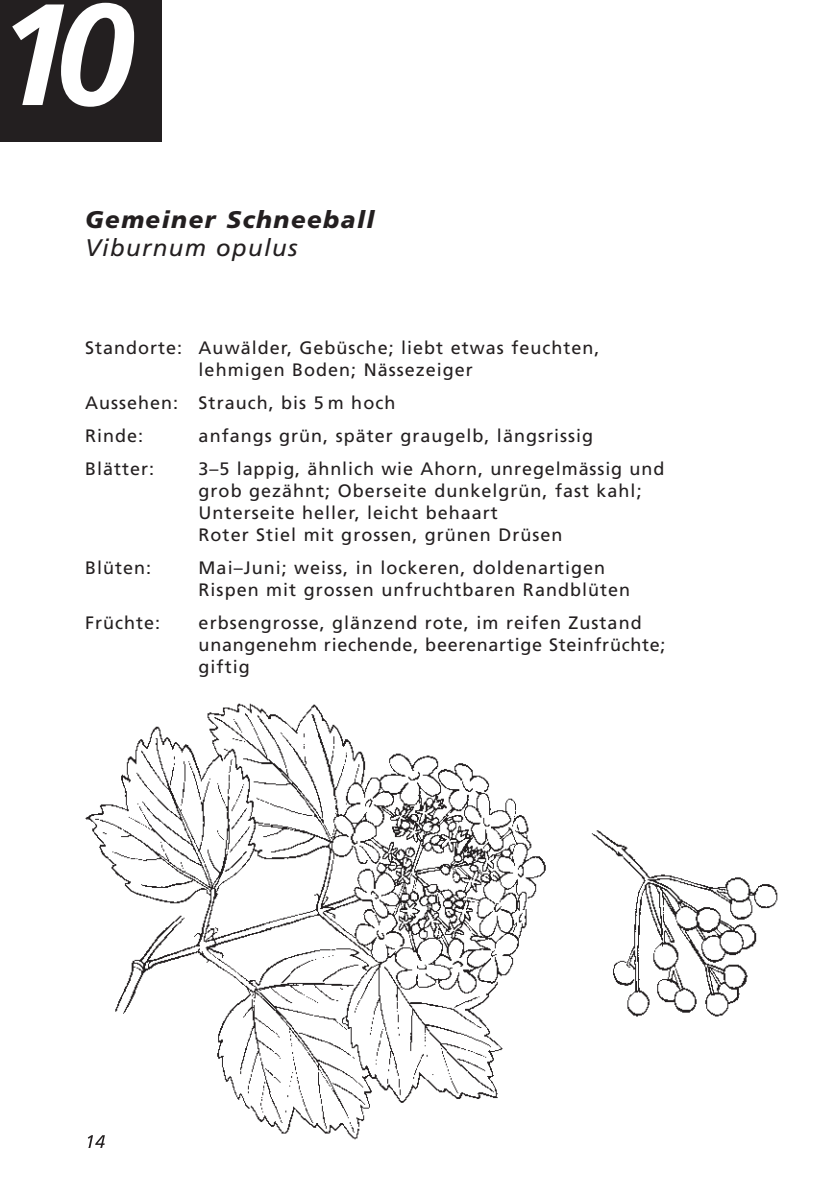
<style>
.page{position:relative;width:840px;height:1191px;background:#fff}
.page>*{position:absolute;margin:0;border:0;box-sizing:border-box;transform-origin:0 0}
.t1{font:italic 700 144px "Frutiger";color:#fff}
.t2{font:italic 900 24px "Frutiger";letter-spacing:.06em;color:#231f20}
.t3{font:italic 24px "Frutiger";letter-spacing:.055em;color:#231f20}
.t4{font:18px/22px "Frutiger";letter-spacing:.055em;color:#231f20}
</style>
<div class="page">
<div style="left:0;top:0;width:162px;height:142px;background:#231f20"></div>
<img style="left:85px;top:703px;width:693px;height:437px">
<img style="left:88px;top:1135px;width:17px;height:11px">
<h1 class="t1" style="left:-6px;top:-3px;width:142px">10</h1>
<h2 class="t2" style="left:85px;top:210px;width:291px">Gemeiner Schneeball</h2>
<h2 class="t3" style="left:85px;top:238px;width:214px">Viburnum opulus</h2>
<p class="t4" style="left:198px;top:338px;width:402px;text-indent:-113px">Standorte: Auwälder, Gebüsche; liebt etwas feuchten, lehmigen Boden; Nässezeiger</p>
<p class="t4" style="left:85px;top:387px;width:311px;line-height:33px">Aussehen: Strauch, bis 5 m hoch<br>Rinde:</p>
<p class="t4" style="left:198px;top:426px;width:396px">anfangs grün, später graugelb, längsrissig</p>
<p class="t4" style="left:85px;top:459px;width:71px">Blätter:</p>
<p class="t4" style="left:198px;top:459px;width:467px">3–5 lappig, ähnlich wie Ahorn, unregelmässig und grob gezähnt; Oberseite dunkelgrün, fast kahl; Unterseite heller, leicht behaart<br>Roter Stiel mit grossen, grünen Drüsen</p>
<p class="t4" style="left:85px;top:558px;width:68px">Blüten:</p>
<p class="t4" style="left:198px;top:558px;width:432px">Mai–Juni; weiss, in lockeren, doldenartigen<br>Rispen mit grossen unfruchtbaren Randblüten</p>
<p class="t4" style="left:85px;top:613px;width:76px">Früchte:</p>
<p class="t4" style="left:198px;top:613px;width:468px">erbsengrosse, glänzend rote, im reifen Zustand unangenehm riechende, beerenartige Steinfrüchte; giftig</p>
</div>
